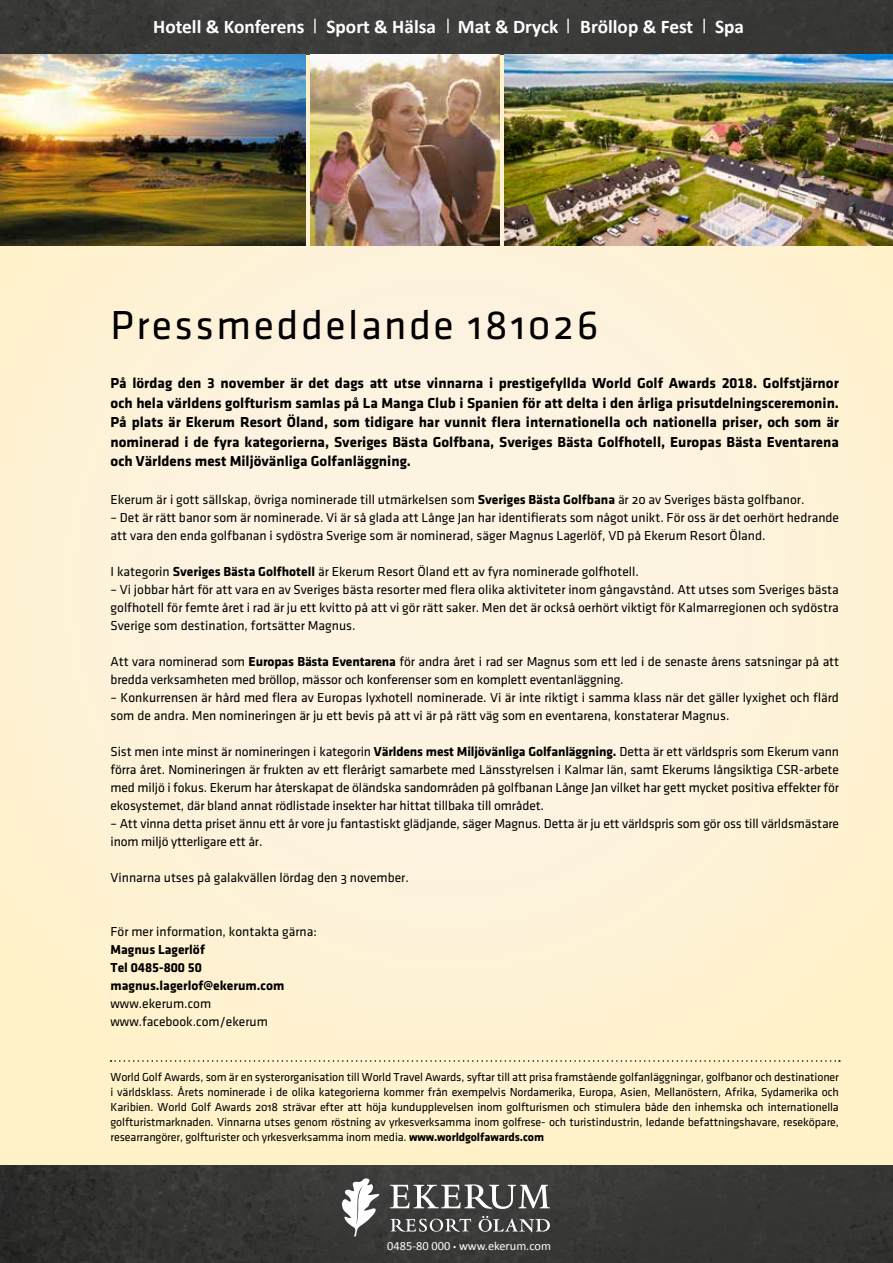
<style>
.page{position:relative;width:893px;height:1263px;background:#fff}
.page>*{position:absolute;margin:0;border:0;box-sizing:border-box;transform-origin:0 0}
.t1{font:42px "Klavika Regular OSF";letter-spacing:.06em;color:#000}
.t2{font:700 19.35px "Calibri";color:#fff}
.t3{font:700 15px/19.5px "Klavika";color:#000;text-align:justify}
.t4{font:13.5px/18px "Klavika Regular OSF";color:#000}
.t5{font:700 13.5px/18px "Klavika";color:#000}
.t6{font:12.45px "Calibri";color:#fff}
.t7{font:12px/15px "Klavika Regular OSF";letter-spacing:-.01em;color:#000;text-align:justify}
.s1{font-family:"Klavika";font-weight:700}
.s2{font-weight:700;font-size:6.15px}
</style>
<div class="page">
<div style="left:0;top:9px;width:893px;height:1156px;background:linear-gradient(to bottom,#fdf1d8,#fef2d3)"></div>
<div style="left:0;top:0;width:893px;height:54px;background:#3b3a3a"></div>
<img style="left:0;top:1165px;width:893px;height:98px">
<svg style="left:390px;top:1184px;width:160px;height:25px"></svg>
<svg style="left:391px;top:1219px;width:80px;height:13px"></svg>
<svg style="left:342px;top:1178px;width:37px;height:58px"></svg>
<svg style="left:479px;top:1216px;width:71px;height:16px"></svg>
<svg style="left:314px;top:19px;width:2px;height:14px"></svg>
<svg style="left:447px;top:19px;width:2px;height:14px"></svg>
<svg style="left:567px;top:19px;width:2px;height:14px"></svg>
<svg style="left:703px;top:19px;width:2px;height:14px"></svg>
<img style="left:504px;top:54px;width:389px;height:191px">
<img style="left:1px;top:54px;width:305px;height:191px">
<img style="left:310px;top:54px;width:189px;height:191px">
<svg style="left:111px;top:1060px;width:729px;height:2px"></svg>
<h2 class="t2" style="left:153px;top:15px;width:592px">Hotell &amp; Konferens Sport &amp; Hälsa Mat &amp; Dryck Bröllop &amp; Fest Spa</h2>
<h1 class="t1" style="left:111px;top:303px;width:489px">Pressmeddelande 181026</h1>
<p class="t3" style="left:111px;top:374px;width:730px">På lördag den 3 november är det dags att utse vinnarna i prestigefyllda World Golf Awards 2018. Golfstjärnor och hela världens golfturism samlas på La Manga Club i Spanien för att delta i den årliga prisutdelningsceremonin.<br>På plats är Ekerum Resort Öland, som tidigare har vunnit flera internationella och nationella priser, och som är nominerad i de fyra kategorierna, Sveriges Bästa Golfbana, Sveriges Bästa Golfhotell, Europas Bästa Eventarena och Världens mest Miljövänliga Golfanläggning.</p>
<p class="t4" style="left:111px;top:491px;width:695px">Ekerum är i gott sällskap, övriga nominerade till utmärkelsen som <span class="s1">Sveriges Bästa Golfbana</span> är 20 av Sveriges bästa golfbanor.</p>
<p class="t4" style="left:111px;top:509px;width:730px">– Det är rätt banor som är nominerade. Vi är så glada att Långe Jan har identifierats som något unikt. För oss är det oerhört hedrande att vara den enda golfbanan i sydöstra Sverige som är nominerad, säger Magnus Lagerlöf, VD på Ekerum Resort Öland.</p>
<p class="t4" style="left:111px;top:563px;width:530px">I kategorin <span class="s1">Sveriges Bästa Golfhotell</span> är Ekerum Resort Öland ett av fyra nominerade golfhotell.</p>
<p class="t4" style="left:111px;top:581px;width:730px;text-align:justify">– Vi jobbar hårt för att vara en av Sveriges bästa resorter med flera olika aktiviteter inom gångavstånd. Att utses som Sveriges bästa golfhotell för femte året i rad är ju ett kvitto på att vi gör rätt saker. Men det är också oerhört viktigt för Kalmarregionen och sydöstra Sverige som destination, fortsätter Magnus.</p>
<p class="t4" style="left:111px;top:653px;width:730px">Att vara nominerad som <span class="s1">Europas Bästa Eventarena</span> för andra året i rad ser Magnus som ett led i de senaste årens satsningar på att bredda verksamheten med bröllop, mässor och konferenser som en komplett eventanläggning.</p>
<p class="t4" style="left:111px;top:689px;width:730px">– Konkurrensen är hård med flera av Europas lyxhotell nominerade. Vi är inte riktigt i samma klass när det gäller lyxighet och flärd som de andra. Men nomineringen är ju ett bevis på att vi är på rätt väg som en eventarena, konstaterar Magnus.</p>
<p class="t4" style="left:111px;top:743px;width:730px;text-align:justify">Sist men inte minst är nomineringen i kategorin <span class="s1">Världens mest Miljövänliga Golfanläggning.</span> Detta är ett världspris som Ekerum vann förra året. Nomineringen är frukten av ett flerårigt samarbete med Länsstyrelsen i Kalmar län, samt Ekerums långsiktiga CSR-arbete med miljö i fokus. Ekerum har återskapat de öländska sandområden på golfbanan Långe Jan vilket har gett mycket positiva effekter för ekosystemet, där bland annat rödlistade insekter har hittat tillbaka till området.</p>
<p class="t4" style="left:111px;top:815px;width:730px">– Att vinna detta priset ännu ett år vore ju fantastiskt glädjande, säger Magnus. Detta är ju ett världspris som gör oss till världsmästare inom miljö ytterligare ett år.</p>
<p class="t4" style="left:111px;top:869px;width:300px">Vinnarna utses på galakvällen lördag den 3 november.</p>
<p class="t4" style="left:111px;top:923px;width:208px">För mer information, kontakta gärna:</p>
<p class="t5" style="left:111px;top:940px;width:175px">Magnus Lagerlöf<br>Tel 0485-800 50 magnus.lagerlof@ekerum.com</p>
<p class="t4" style="left:111px;top:995px;width:159px">www.ekerum.com www.facebook.com/ekerum</p>
<p class="t7" style="left:111px;top:1070px;width:730px">World Golf Awards, som är en systerorganisation till World Travel Awards, syftar till att prisa framstående golfanläggningar, golfbanor och destinationer i världsklass. Årets nominerade i de olika kategorierna kommer från exempelvis Nordamerika, Europa, Asien, Mellanöstern, Afrika, Sydamerika och Karibien. World Golf Awards 2018 strävar efter att höja kundupplevelsen inom golfturismen och stimulera både den inhemska och internationella golfturistmarknaden. Vinnarna utses genom röstning av yrkesverksamma inom golfrese- och turistindustrin, ledande befattningshavare, reseköpare, researrangörer, golfturister och yrkesverksamma inom media. <span class="s1">www.worldgolfawards.com</span></p>
<p class="t6" style="left:387px;top:1238px;width:165px">0485-80 000 <span class="s2">•</span> www.ekerum.com</p>
</div>
